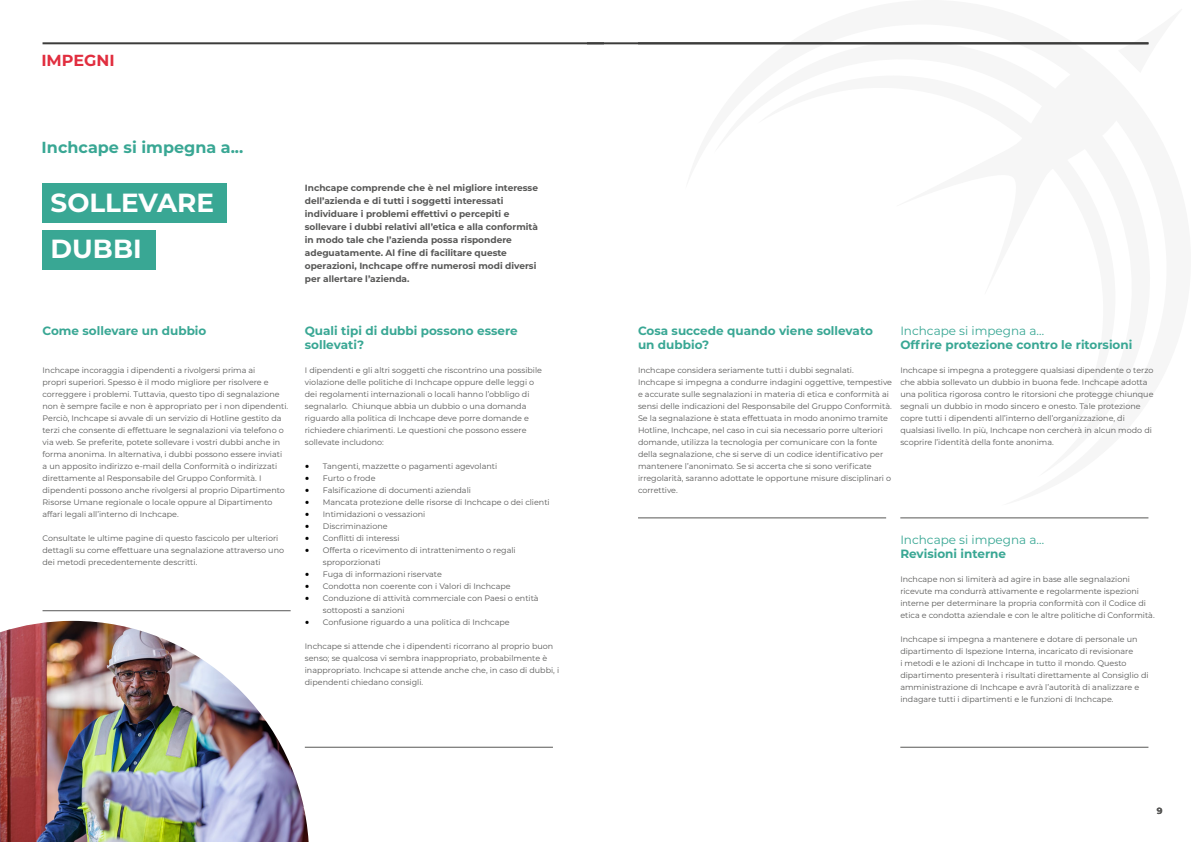
<style>
.page{position:relative;width:1191px;height:842px;background:#fff}
.page>*{position:absolute;margin:0;border:0;box-sizing:border-box;transform-origin:0 0}
.t1{font:700 26.2px/45.4px "Montserrat";color:#fff}
.t2{font:700 16px "Montserrat";color:#39a794}
.t3{font:700 16px "Montserrat";color:#e12e3f}
.t4{font:700 12px/14.4px "Montserrat";color:#39a794}
.t5{font:12px "Montserrat";color:#39a794}
.t6{font:700 9px/13px "Montserrat";color:#575756}
.t7{font:8px/12px "Montserrat";color:#575756}
.s1{font-family:"Minion Pro";font-size:12px;color:#000}
</style>
<div class="page">
<svg style="left:1118px;top:42px;width:31px;height:3px"></svg>
<img style="left:0;top:621px;width:309px;height:221px">
<hr style="left:43px;top:42px;width:561px;height:2px;background:#3c3c3b">
<hr style="left:587px;top:42px;width:561px;height:2px;background:#3c3c3b">
<div style="left:43px;top:183px;width:184px;height:40px;background:#39a794"></div>
<div style="left:43px;top:230px;width:113px;height:39px;background:#39a794"></div>
<hr style="left:43px;top:610px;width:248px;height:1px;background:#575756">
<hr style="left:305px;top:747px;width:248px;height:1px;background:#575756">
<hr style="left:900px;top:517px;width:248px;height:1px;background:#575756">
<hr style="left:900px;top:747px;width:248px;height:1px;background:#575756">
<hr style="left:638px;top:517px;width:248px;height:1px;background:#575756">
<h2 class="t3" style="left:41px;top:48px;width:75px">IMPEGNI</h2>
<h2 class="t2" style="left:42px;top:136px;width:203px">Inchcape si impegna a...</h2>
<h1 class="t1" style="left:51px;top:179px;width:165px">SOLLEVARE<br>DUBBI</h1>
<h3 class="t4" style="left:43px;top:323px;width:165px">Come sollevare un dubbio</h3>
<p class="t7" style="left:43px;top:364px;width:247px">Inchcape incoraggia i dipendenti a rivolgersi prima ai<br>propri superiori. Spesso è il modo migliore per risolvere e correggere i problemi. Tuttavia, questo tipo di segnalazione non è sempre facile e non è appropriato per i non dipendenti.<br>Perciò, Inchcape si avvale di un servizio di Hotline gestito da terzi che consente di effettuare le segnalazioni via telefono o via web. Se preferite, potete sollevare i vostri dubbi anche in forma anonima. In alternativa, i dubbi possono essere inviati a un apposito indirizzo e-mail della Conformità o indirizzati direttamente al Responsabile del Gruppo Conformità. I dipendenti possono anche rivolgersi al proprio Dipartimento Risorse Umane regionale o locale oppure al Dipartimento affari legali all’interno di Inchcape.</p>
<p class="t7" style="left:43px;top:532px;width:243px">Consultate le ultime pagine di questo fascicolo per ulteriori dettagli su come effettuare una segnalazione attraverso uno dei metodi precedentemente descritti.</p>
<p class="t6" style="left:305px;top:181px;width:235px">Inchcape comprende che è nel migliore interesse dell’azienda e di tutti i soggetti interessati individuare i problemi effettivi o percepiti e sollevare i dubbi relativi all’etica e alla conformità in modo tale che l’azienda possa rispondere adeguatamente. Al fine di facilitare queste operazioni, Inchcape offre numerosi modi diversi per allertare l’azienda.</p>
<h3 class="t4" style="left:305px;top:323px;width:214px">Quali tipi di dubbi possono essere sollevati?</h3>
<p class="t7" style="left:305px;top:364px;width:239px">I dipendenti e gli altri soggetti che riscontrino una possibile violazione delle politiche di Inchcape oppure delle leggi o dei regolamenti internazionali o locali hanno l’obbligo di segnalarlo. Chiunque abbia un dubbio o una domanda riguardo alla politica di Inchcape deve porre domande e richiedere chiarimenti. Le questioni che possono essere sollevate includono:</p>
<p class="t7" style="left:305px;top:460px;width:194px"><span class="s1">•</span> Tangenti, mazzette o pagamenti agevolanti</p>
<p class="t7" style="left:305px;top:472px;width:72px"><span class="s1">•</span> Furto o frode</p>
<p class="t7" style="left:305px;top:484px;width:168px"><span class="s1">•</span> Falsificazione di documenti aziendali</p>
<p class="t7" style="left:305px;top:496px;width:246px"><span class="s1">•</span> Mancata protezione delle risorse di Inchcape o dei clienti</p>
<p class="t7" style="left:305px;top:508px;width:122px"><span class="s1">•</span> Intimidazioni o vessazioni</p>
<p class="t7" style="left:305px;top:520px;width:84px"><span class="s1">•</span> Discriminazione</p>
<p class="t7" style="left:305px;top:532px;width:96px"><span class="s1">•</span> Conflitti di interessi</p>
<p class="t7" style="left:323px;top:544px;width:194px;text-indent:-18px"><span class="s1">•</span> Offerta o ricevimento di intrattenimento o regali sproporzionati</p>
<p class="t7" style="left:305px;top:568px;width:138px"><span class="s1">•</span> Fuga di informazioni riservate</p>
<p class="t7" style="left:305px;top:580px;width:207px"><span class="s1">•</span> Condotta non coerente con i Valori di Inchcape</p>
<p class="t7" style="left:323px;top:592px;width:217px;text-indent:-18px"><span class="s1">•</span> Conduzione di attività commerciale con Paesi o entità sottoposti a sanzioni</p>
<p class="t7" style="left:305px;top:616px;width:206px"><span class="s1">•</span> Confusione riguardo a una politica di Inchcape</p>
<p class="t7" style="left:305px;top:640px;width:256px">Inchcape si attende che i dipendenti ricorrano al proprio buon senso; se qualcosa vi sembra inappropriato, probabilmente è inappropriato. Inchcape si attende anche che, in caso di dubbi, i dipendenti chiedano consigli.</p>
<h3 class="t4" style="left:638px;top:323px;width:236px">Cosa succede quando viene sollevato un dubbio?</h3>
<p class="t7" style="left:638px;top:364px;width:256px">Inchcape considera seriamente tutti i dubbi segnalati.<br>Inchcape si impegna a condurre indagini oggettive, tempestive e accurate sulle segnalazioni in materia di etica e conformità ai sensi delle indicazioni del Responsabile del Gruppo Conformità.<br>Se la segnalazione è stata effettuata in modo anonimo tramite Hotline, Inchcape, nel caso in cui sia necessario porre ulteriori domande, utilizza la tecnologia per comunicare con la fonte della segnalazione, che si serve di un codice identificativo per mantenere l’anonimato. Se si accerta che si sono verificate irregolarità, saranno adottate le opportune misure disciplinari o correttive.</p>
<h3 class="t5" style="left:900px;top:322px;width:145px">Inchcape si impegna a…</h3>
<h3 class="t4" style="left:900px;top:337px;width:233px">Offrire protezione contro le ritorsioni</h3>
<p class="t7" style="left:900px;top:364px;width:255px">Inchcape si impegna a proteggere qualsiasi dipendente o terzo che abbia sollevato un dubbio in buona fede. Inchcape adotta una politica rigorosa contro le ritorsioni che protegge chiunque segnali un dubbio in modo sincero e onesto. Tale protezione copre tutti i dipendenti all’interno dell’organizzazione, di qualsiasi livello. In più, Inchcape non cercherà in alcun modo di scoprire l’identità della fonte anonima.</p>
<h3 class="t5" style="left:900px;top:531px;width:145px">Inchcape si impegna a…</h3>
<h3 class="t4" style="left:900px;top:546px;width:107px">Revisioni interne</h3>
<p class="t7" style="left:900px;top:573px;width:256px">Inchcape non si limiterà ad agire in base alle segnalazioni ricevute ma condurrà attivamente e regolarmente ispezioni interne per determinare la propria conformità con il Codice di etica e condotta aziendale e con le altre politiche di Conformità.</p>
<p class="t7" style="left:900px;top:633px;width:250px">Inchcape si impegna a mantenere e dotare di personale un dipartimento di Ispezione Interna, incaricato di revisionare<br>i metodi e le azioni di Inchcape in tutto il mondo. Questo dipartimento presenterà i risultati direttamente al Consiglio di amministrazione di Inchcape e avrà l’autorità di analizzare e indagare tutti i dipartimenti e le funzioni di Inchcape.</p>
<p class="t6" style="left:1157px;top:803px;width:7px">9</p>
</div>
